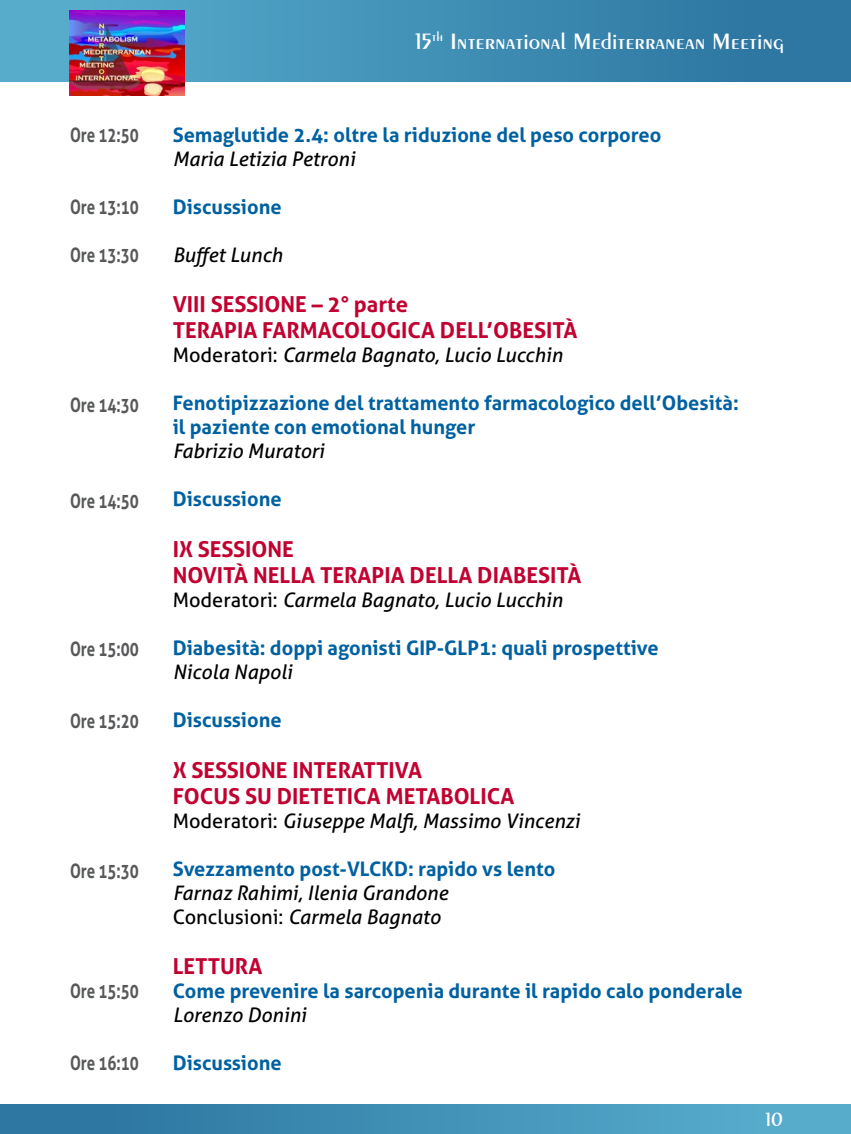
<style>
.page{position:relative;width:851px;height:1134px;background:#fff}
.page>*{position:absolute;margin:0;border:0;box-sizing:border-box;transform-origin:0 0}
.t1{font:600 23.4px "Exotic 350 BT";color:#fff}
.t2{font:700 22px/26.4px "Aller";color:#c10230}
.t3{font:700 20px/24px "Aller";color:#0061a1}
.t4{font:italic 20px/24px "Aller";color:#000}
.t5{font:700 20px "Aller";color:#58595b;scale:.75 1}
.t6{font:600 20px "Exotic 350 BT";color:#fff}
.s1{font-style:normal}
</style>
<div class="page">
<div style="left:0;top:1105px;width:850px;height:29px;background:linear-gradient(to right,#28719d,#5bb0d0)"></div>
<div style="left:0;top:0;width:850px;height:82px;background:linear-gradient(to right,#60a2cf,#27779e)"></div>
<img style="left:70px;top:11px;width:114px;height:85px">
<p class="t5" style="left:70px;top:122px;width:93px">Ore 12:50</p>
<p class="t5" style="left:70px;top:194px;width:93px">Ore 13:10</p>
<p class="t5" style="left:70px;top:242px;width:93px">Ore 13:30</p>
<p class="t5" style="left:70px;top:392px;width:93px">Ore 14:30</p>
<p class="t5" style="left:70px;top:488px;width:93px">Ore 14:50</p>
<p class="t5" style="left:70px;top:636px;width:93px">Ore 15:00</p>
<p class="t5" style="left:70px;top:708px;width:93px">Ore 15:20</p>
<p class="t5" style="left:70px;top:858px;width:93px">Ore 15:30</p>
<p class="t5" style="left:70px;top:978px;width:93px">Ore 15:50</p>
<p class="t5" style="left:70px;top:1050px;width:93px">Ore 16:10</p>
<p class="t1" style="left:415px;top:27px;width:370px">15<sup>th</sup> International Mediterranean Meeting</p>
<p class="t3" style="left:173px;top:122px;width:490px">Semaglutide 2.4: oltre la riduzione del peso corporeo</p>
<p class="t4" style="left:173px;top:146px;width:184px">Maria Letizia Petroni</p>
<p class="t3" style="left:173px;top:194px;width:110px">Discussione</p>
<p class="t4" style="left:173px;top:242px;width:111px">Buffet Lunch</p>
<p class="t2" style="left:173px;top:291px;width:406px">VIII SESSIONE – 2° parte<br>TERAPIA FARMACOLOGICA DELL’OBESITÀ</p>
<p class="t4" style="left:173px;top:343px;width:391px"><span class="s1">Moderatori:</span> Carmela Bagnato, Lucio Lucchin</p>
<p class="t3" style="left:173px;top:391px;width:567px">Fenotipizzazione del trattamento farmacologico dell’Obesità: il paziente con emotional hunger</p>
<p class="t4" style="left:173px;top:439px;width:153px">Fabrizio Muratori</p>
<p class="t3" style="left:173px;top:487px;width:110px">Discussione</p>
<p class="t2" style="left:173px;top:536px;width:410px">IX SESSIONE<br>NOVITÀ NELLA TERAPIA DELLA DIABESITÀ</p>
<p class="t4" style="left:173px;top:588px;width:391px"><span class="s1">Moderatori:</span> Carmela Bagnato, Lucio Lucchin</p>
<p class="t3" style="left:173px;top:636px;width:487px">Diabesità: doppi agonisti GIP-GLP1: quali prospettive</p>
<p class="t4" style="left:173px;top:660px;width:121px">Nicola Napoli</p>
<p class="t3" style="left:173px;top:708px;width:110px">Discussione</p>
<p class="t2" style="left:173px;top:756px;width:343px">X SESSIONE INTERATTIVA<br>FOCUS SU DIETETICA METABOLICA</p>
<p class="t4" style="left:173px;top:809px;width:409px"><span class="s1">Moderatori:</span> Giuseppe Malfi, Massimo Vincenzi</p>
<p class="t3" style="left:173px;top:857px;width:384px">Svezzamento post-VLCKD: rapido vs lento</p>
<p class="t4" style="left:173px;top:881px;width:277px">Farnaz Rahimi, Ilenia Grandone<br><span class="s1">Conclusioni:</span> Carmela Bagnato</p>
<p class="t2" style="left:173px;top:953px;width:91px">LETTURA</p>
<p class="t3" style="left:173px;top:979px;width:571px">Come prevenire la sarcopenia durante il rapido calo ponderale</p>
<p class="t4" style="left:173px;top:1003px;width:135px">Lorenzo Donini</p>
<p class="t3" style="left:173px;top:1051px;width:110px">Discussione</p>
<p class="t6" style="left:765px;top:1107px;width:19px">10</p>
</div>
